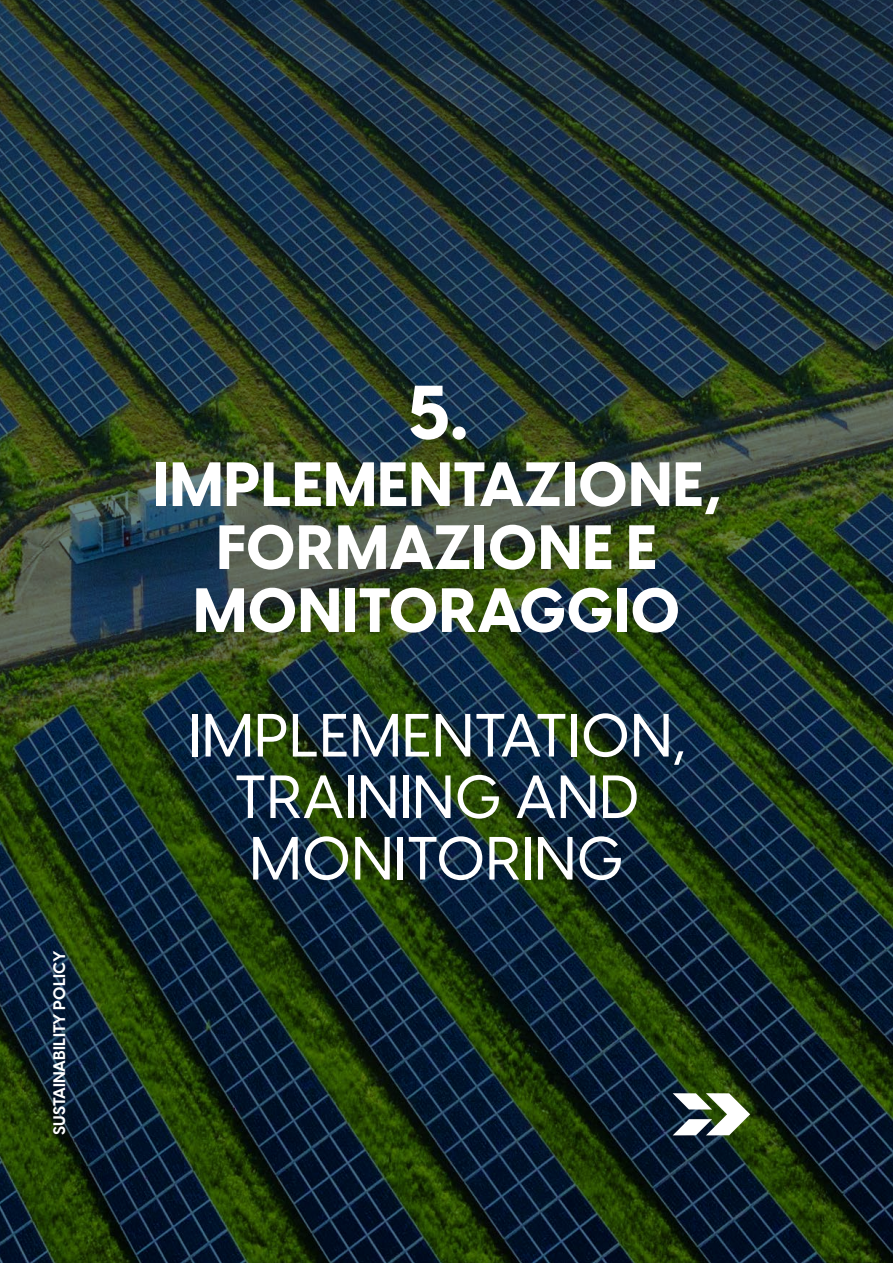
<style>
.page{position:relative;width:893px;height:1263px;background:#fff}
.page>*{position:absolute;margin:0;border:0;box-sizing:border-box;transform-origin:0 0}
.t1{font:800 75px "Visby CF";color:#fff}
.t2{font:800 61.5px/63px "Visby CF";letter-spacing:.01em;color:#fff;text-align:center}
.t3{font:500 60px/61.5px "Visby CF";letter-spacing:.01em;color:#fff;text-align:center}
.t4{font:700 16.5px "Visby CF";letter-spacing:.01em;color:#fff}
</style>
<div class="page">
<img style="left:0;top:0;width:893px;height:1263px">
<svg style="left:673px;top:1093px;width:77px;height:42px"></svg>
<p class="t4" style="left:47px;top:1135px;width:186px;rotate:-90deg">SUSTAINABILITY POLICY</p>
<p class="t1" style="left:408px;top:353px;width:61px">5.</p>
<p class="t2" style="left:154px;top:449px;width:569px">IMPLEMENTAZIONE,<br>FORMAZIONE E<br>MONITORAGGIO</p>
<p class="t3" style="left:189px;top:700px;width:498px">IMPLEMENTATION,<br>TRAINING AND<br>MONITORING</p>
</div>
